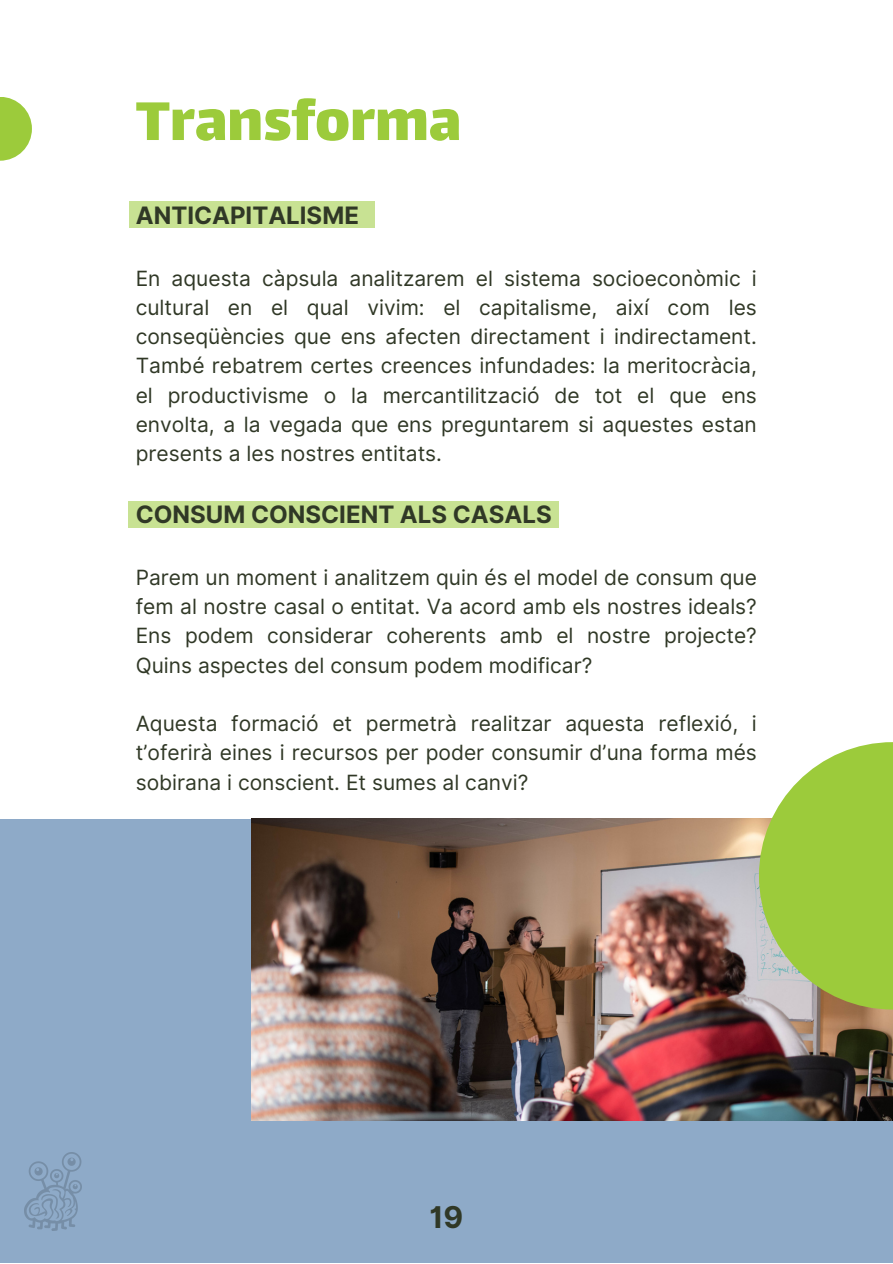
<style>
.page{position:relative;width:893px;height:1264px;background:#fff}
.page>*{position:absolute;margin:0;border:0;box-sizing:border-box;transform-origin:0 0}
.t1{font:66px "Lalezar";color:#9ccb3b}
.t2{font:700 30px "Inter";color:#303826}
.t3{font:700 24px "Inter";color:#303826}
.t4{font:21px/29.2px "Inter";color:#303826;text-align:justify}
</style>
<div class="page">
<div style="left:0;top:0;width:892px;height:1262px;background:#8eaac8"></div>
<div style="left:0;top:0;width:892px;height:818px;background:#fff"></div>
<svg style="left:0;top:97px;width:32px;height:64px;fill:#9ccb3b"></svg>
<img style="left:251px;top:818px;width:641px;height:302px">
<svg style="left:758px;top:742px;width:134px;height:267px;background:#abce5e"></svg>
<div style="left:129px;top:201px;width:245px;height:27px;background:#c8e293"></div>
<div style="left:129px;top:501px;width:430px;height:27px;background:#c8e293"></div>
<img style="left:24px;top:1152px;width:58px;height:78px">
<p class="t1" style="left:136px;top:79px;width:327px">Transforma</p>
<p class="t3" style="left:136px;top:201px;width:225px">ANTICAPITALISME</p>
<p class="t4" style="left:136px;top:263px;width:622px">En aquesta càpsula analitzarem el sistema socioeconòmic i cultural en el qual vivim: el capitalisme, així com les conseqüències que ens afecten directament i indirectament.<br>També rebatrem certes creences infundades: la meritocràcia, el productivisme o la mercantilització de tot el que ens envolta, a la vegada que ens preguntarem si aquestes estan presents a les nostres entitats.</p>
<p class="t3" style="left:136px;top:500px;width:417px">CONSUM CONSCIENT ALS CASALS</p>
<p class="t4" style="left:136px;top:562px;width:622px">Parem un moment i analitzem quin és el model de consum que fem al nostre casal o entitat. Va acord amb els nostres ideals?<br>Ens podem considerar coherents amb el nostre projecte?<br>Quins aspectes del consum podem modificar?</p>
<p class="t4" style="left:136px;top:708px;width:622px">Aquesta formació et permetrà realitzar aquesta reflexió, i t’oferirà eines i recursos per poder consumir d’una forma més sobirana i conscient. Et sumes al canvi?</p>
<p class="t2" style="left:429px;top:1198px;width:35px">19</p>
</div>
